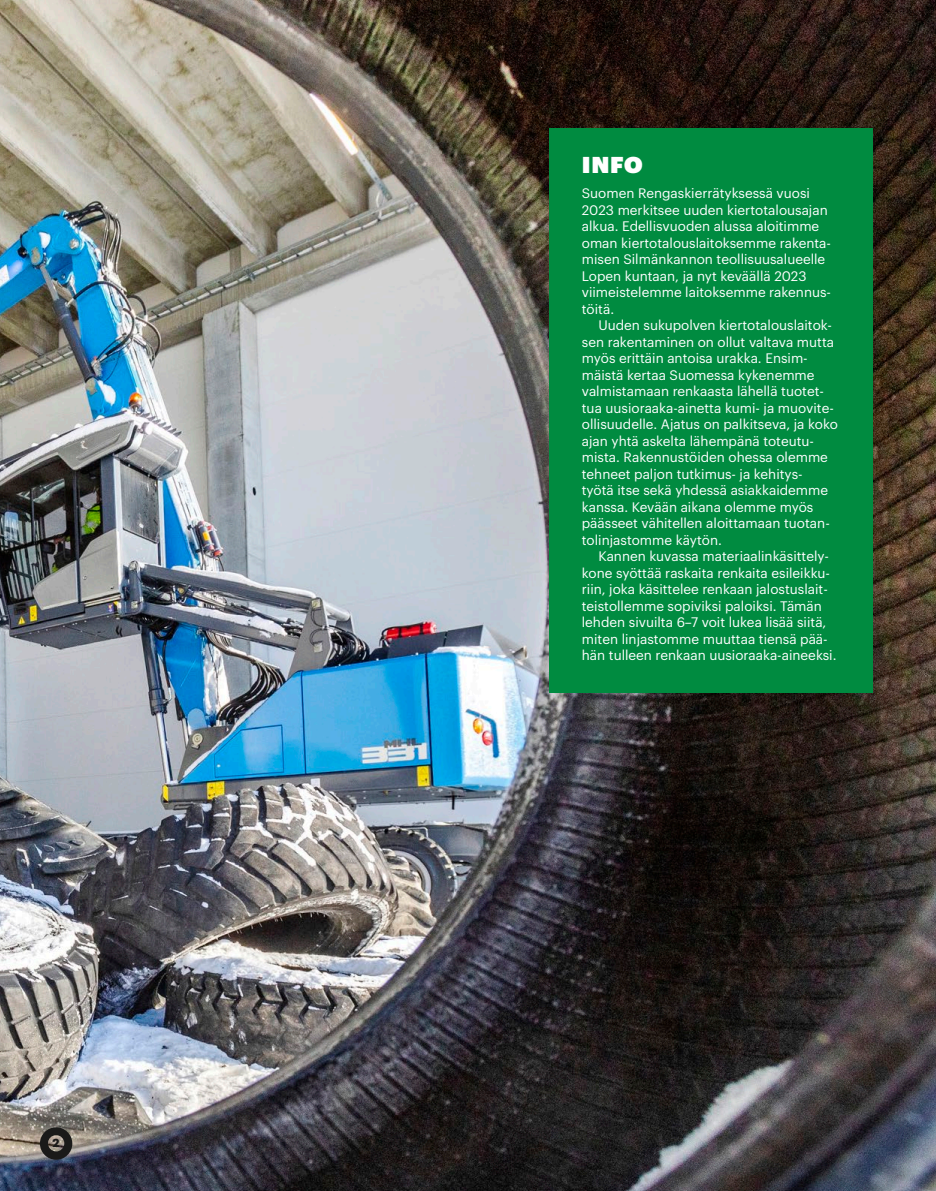
<style>
.page{position:relative;width:936px;height:1191px;background:#fff}
.page>*{position:absolute;margin:0;border:0;box-sizing:border-box;transform-origin:0 0}
.t1{font:22.5px "Graphik Super";color:#fff}
.t2{font:13.5px/16.5px "Graphik";color:#fff}
.t3{font:700 11.4px "Graphik";color:#1a1a19}
</style>
<div class="page">
<img style="left:0;top:0;width:935px;height:1191px">
<svg style="left:40px;top:1127px;width:32px;height:32px"></svg>
<div style="left:549px;top:128px;width:323px;height:565px;background:#008b40"></div>
<p class="t3" style="left:53px;top:1134px;width:9px">2</p>
<h1 class="t1" style="left:582px;top:147px;width:62px">INFO</h1>
<p class="t2" style="left:582px;top:184px;width:251px">Suomen Rengaskierrätyksessä vuosi 2023 merkitsee uuden kiertotalousajan alkua. Edellisvuoden alussa aloitimme oman kiertotalouslaitoksemme rakenta&shy;misen Silmänkannon teollisuusalueelle Lopen kuntaan, ja nyt keväällä 2023 viimeistelemme laitoksemme rakennus&shy;töitä.</p>
<p class="t2" style="left:582px;top:316px;width:257px;text-indent:16px">Uuden sukupolven kiertotalouslaitok&shy;sen rakentaminen on ollut valtava mutta myös erittäin antoisa urakka. Ensim&shy;mäistä kertaa Suomessa kykenemme valmistamaan renkaasta lähellä tuotet&shy;tua uusioraaka-ainetta kumi- ja muovite&shy;ollisuudelle. Ajatus on palkitseva, ja koko ajan yhtä askelta lähempänä toteutu&shy;mista. Rakennustöiden ohessa olemme tehneet paljon tutkimus- ja kehitys&shy;työtä itse sekä yhdessä asiakkaidemme kanssa. Kevään aikana olemme myös päässeet vähitellen aloittamaan tuotan&shy;tolinjastomme käytön.</p>
<p class="t2" style="left:582px;top:547px;width:256px;text-indent:16px">Kannen kuvassa materiaalinkäsittely&shy;kone syöttää raskaita renkaita esileikku&shy;riin, joka käsittelee renkaan jalostuslait&shy;teistollemme sopiviksi paloiksi. Tämän lehden sivuilta 6–7 voit lukea lisää siitä, miten linjastomme muuttaa tiensä pää&shy;hän tulleen renkaan uusioraaka-aineeksi.</p>
</div>
